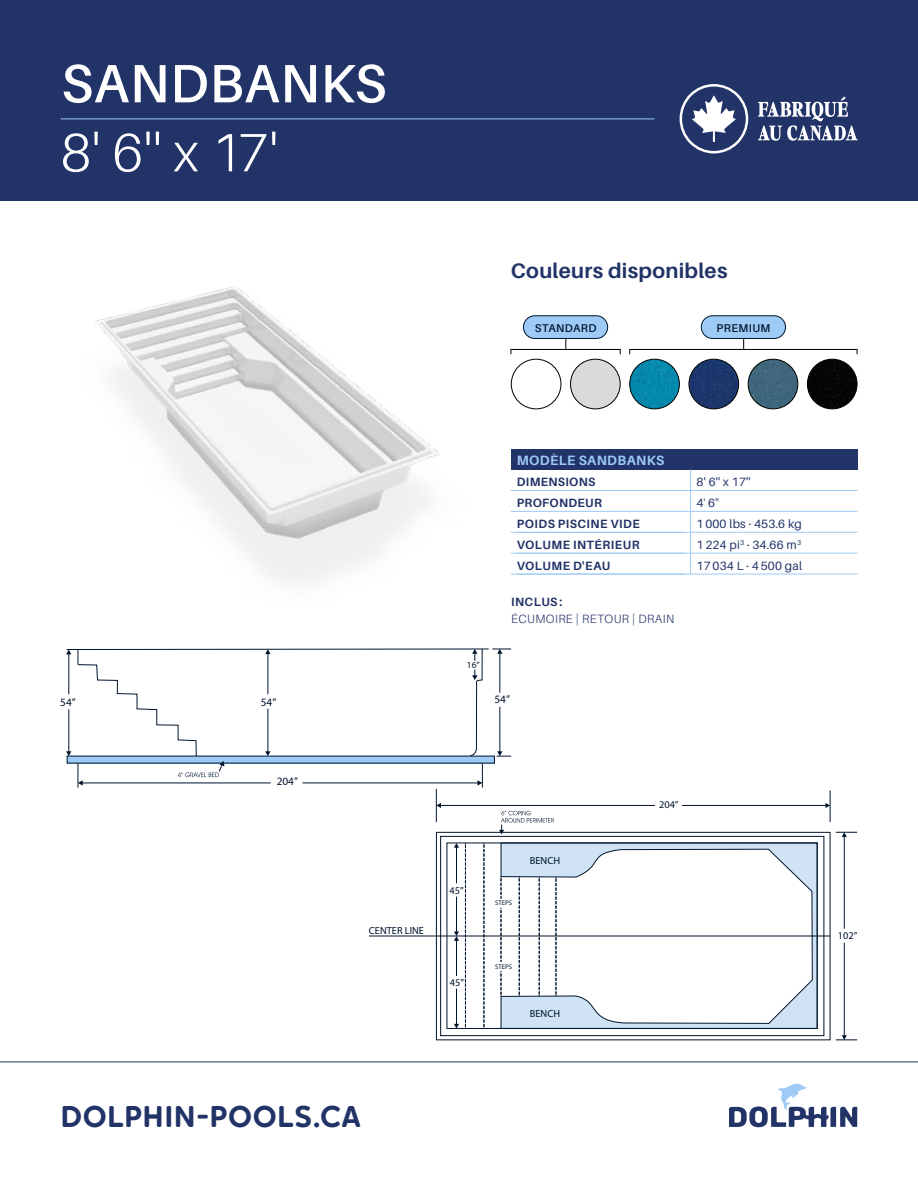
<style>
.page{position:relative;width:918px;height:1188px;background:#fff}
.page>*{position:absolute;margin:0;border:0;box-sizing:border-box;transform-origin:0 0}
.t1{font:600 54px "Aileron";letter-spacing:.01em;color:#fff}
.t2{font:300 54px "Aileron";color:#fff}
.t3{font:600 30px "Oktah Round";letter-spacing:.015em;color:#223367}
.t4{font:700 21px "Aileron";letter-spacing:.015em;color:#223367}
.t5{font:700 13.5px "Aileron";letter-spacing:.025em;color:#9ecbf5}
.t6{font:700 12px "Aileron";letter-spacing:.035em;color:#223367}
.t7{font:12px "Aileron";letter-spacing:.015em;color:#223367}
.t8{font:300 12px "Aileron";letter-spacing:.035em;color:#223367}
.t9{font:600 11.25px "Aileron";letter-spacing:.035em;color:#00142d}
.t10{font:11.25px "Myriad Pro";color:#00142d}
.t11{font:10.35px "Myriad Pro";color:#00142d}
.t12{font:9.3px "Myriad Pro";color:#00142d}
.t13{font:6.75px "Myriad Pro";color:#00142d}
.s1{font-weight:400}
</style>
<div class="page">
<div style="left:0;top:0;width:918px;height:201px;background:#223367"></div>
<div style="left:523px;top:316px;width:85px;height:22px;background:#9ecbf5;border-radius:11px"></div>
<div style="left:523px;top:316px;width:85px;height:23px;border:1px solid #00142d;border-radius:11px"></div>
<div style="left:701px;top:316px;width:84px;height:22px;background:#9ecbf5;border-radius:11px"></div>
<div style="left:701px;top:316px;width:85px;height:23px;border:1px solid #00142d;border-radius:11px"></div>
<hr style="left:61px;top:119px;width:594px;height:1px;background:#9ecbf5">
<hr style="left:0;top:1062px;width:918px;height:1px;background:#223367">
<div style="left:511px;top:359px;width:50px;height:50px;border:1px solid #000;border-radius:50%"></div>
<div style="left:571px;top:359px;width:49px;height:50px;background:#dadada;border-radius:50%"></div>
<div style="left:570px;top:359px;width:50px;height:50px;border:1px solid #000;border-radius:50%"></div>
<img style="left:630px;top:359px;width:49px;height:50px;border-radius:25px">
<div style="left:630px;top:359px;width:50px;height:50px;border:1px solid #000;border-radius:50%"></div>
<div style="left:689px;top:359px;width:50px;height:50px;background:#1c366c;border-radius:25px"></div>
<div style="left:689px;top:359px;width:50px;height:50px;border:1px solid #000;border-radius:50%"></div>
<img style="left:748px;top:359px;width:50px;height:50px;border-radius:25px">
<div style="left:748px;top:359px;width:50px;height:50px;border:1px solid #000;border-radius:50%"></div>
<div style="left:807px;top:359px;width:50px;height:50px;background:#060606;border-radius:25px"></div>
<div style="left:807px;top:359px;width:50px;height:50px;border:1px solid #000;border-radius:50%"></div>
<div style="left:511px;top:349px;width:109px;height:6px;border:1px solid #000"></div>
<div style="left:630px;top:349px;width:227px;height:6px;border:1px solid #000"></div>
<div style="left:511px;top:449px;width:347px;height:21px;background:#223367"></div>
<hr style="left:511px;top:490px;width:180px;height:1px;background:#9ecbf5">
<hr style="left:511px;top:511px;width:180px;height:1px;background:#9ecbf5">
<hr style="left:511px;top:532px;width:180px;height:1px;background:#9ecbf5">
<hr style="left:511px;top:553px;width:180px;height:1px;background:#9ecbf5">
<hr style="left:511px;top:574px;width:180px;height:1px;background:#9ecbf5">
<svg style="left:690px;top:470px;width:1px;height:104px"></svg>
<hr style="left:691px;top:490px;width:167px;height:1px;background:#9ecbf5">
<hr style="left:691px;top:511px;width:167px;height:1px;background:#9ecbf5">
<hr style="left:691px;top:532px;width:167px;height:1px;background:#9ecbf5">
<hr style="left:691px;top:553px;width:167px;height:1px;background:#9ecbf5">
<hr style="left:691px;top:574px;width:167px;height:1px;background:#9ecbf5">
<img style="left:95px;top:286px;width:344px;height:297px">
<svg style="left:729px;top:1083px;width:128px;height:44px"></svg>
<svg style="left:680px;top:84px;width:68px;height:69px"></svg>
<svg style="left:758px;top:97px;width:100px;height:44px"></svg>
<svg style="left:66px;top:649px;width:445px;height:139px"></svg>
<svg style="left:436px;top:832px;width:394px;height:208px"></svg>
<svg style="left:465px;top:844px;width:1px;height:185px"></svg>
<svg style="left:484px;top:843px;width:1px;height:186px"></svg>
<svg style="left:501px;top:877px;width:1px;height:119px"></svg>
<svg style="left:519px;top:877px;width:1px;height:119px"></svg>
<svg style="left:539px;top:877px;width:1px;height:119px"></svg>
<svg style="left:556px;top:877px;width:1px;height:119px"></svg>
<svg style="left:454px;top:1024px;width:5px;height:5px"></svg>
<svg style="left:454px;top:843px;width:5px;height:5px"></svg>
<svg style="left:454px;top:931px;width:5px;height:10px"></svg>
<svg style="left:825px;top:803px;width:5px;height:5px"></svg>
<svg style="left:437px;top:803px;width:4px;height:5px"></svg>
<hr style="left:369px;top:936px;width:461px;height:1px;background:#00142d">
<svg style="left:499px;top:811px;width:55px;height:23px"></svg>
<hr style="left:436px;top:789px;width:1px;height:33px;background:#00142d">
<hr style="left:456px;top:846px;width:1px;height:37px;background:#00142d">
<hr style="left:456px;top:897px;width:1px;height:36px;background:#00142d">
<hr style="left:456px;top:940px;width:1px;height:36px;background:#00142d">
<hr style="left:456px;top:989px;width:1px;height:36px;background:#00142d">
<hr style="left:830px;top:791px;width:1px;height:31px;background:#00142d">
<hr style="left:844px;top:835px;width:1px;height:94px;background:#00142d">
<hr style="left:844px;top:943px;width:1px;height:93px;background:#00142d">
<hr style="left:441px;top:805px;width:214px;height:1px;background:#00142d">
<hr style="left:682px;top:805px;width:144px;height:1px;background:#00142d">
<svg style="left:836px;top:832px;width:21px;height:5px"></svg>
<svg style="left:836px;top:1035px;width:21px;height:6px"></svg>
<div style="left:494px;top:962px;width:20px;height:9px;background:#fff;border-radius:2px"></div>
<div style="left:494px;top:899px;width:20px;height:9px;background:#fff;border-radius:2px"></div>
<h1 class="t1" style="left:61px;top:54px;width:327px">SANDBANKS</h1>
<h1 class="t2" style="left:61px;top:123px;width:218px">8' 6'' x 17'</h1>
<h3 class="t4" style="left:511px;top:259px;width:218px">Couleurs disponibles</h3>
<p class="t9" style="left:535px;top:321px;width:63px">STANDARD</p>
<p class="t9" style="left:717px;top:321px;width:55px">PREMIUM</p>
<p class="t5" style="left:517px;top:453px;width:149px">MODÈLE SANDBANKS</p>
<p class="t6" style="left:517px;top:475px;width:80px">DIMENSIONS</p>
<p class="t7" style="left:697px;top:475px;width:56px">8' 6'' x 17''</p>
<p class="t6" style="left:517px;top:496px;width:87px">PROFONDEUR</p>
<p class="t8" style="left:697px;top:496px;width:24px"><span class="s1">4</span>' <span class="s1">6</span>''</p>
<p class="t6" style="left:517px;top:517px;width:125px">POIDS PISCINE VIDE</p>
<p class="t7" style="left:697px;top:517px;width:107px">1 000 lbs · 453.6 kg</p>
<p class="t6" style="left:517px;top:538px;width:124px">VOLUME INTÉRIEUR</p>
<p class="t7" style="left:697px;top:538px;width:106px">1 224 pi<sup>3</sup> · 34.66 m<sup>3</sup></p>
<p class="t6" style="left:517px;top:559px;width:95px">VOLUME D'EAU</p>
<p class="t7" style="left:697px;top:559px;width:107px">17 034 L · 4 500 gal</p>
<p class="t12" style="left:467px;top:659px;width:14px">16”</p>
<p class="t6" style="left:511px;top:595px;width:53px">INCLUS :</p>
<p class="t8" style="left:511px;top:612px;width:165px">ÉCUMOIRE | RETOUR | DRAIN</p>
<p class="t10" style="left:60px;top:695px;width:17px">54”</p>
<p class="t10" style="left:261px;top:695px;width:17px">54”</p>
<p class="t10" style="left:494px;top:693px;width:17px">54”</p>
<p class="t10" style="left:277px;top:774px;width:23px">204”</p>
<p class="t11" style="left:369px;top:924px;width:57px">CENTER LINE</p>
<p class="t11" style="left:449px;top:884px;width:16px">45”</p>
<p class="t11" style="left:450px;top:976px;width:16px">45”</p>
<p class="t13" style="left:495px;top:899px;width:18px">STEPS</p>
<p class="t11" style="left:530px;top:854px;width:32px">BENCH</p>
<p class="t13" style="left:495px;top:962px;width:18px">STEPS</p>
<p class="t11" style="left:530px;top:1007px;width:32px">BENCH</p>
<h2 class="t3" style="left:61px;top:1094px;width:302px">DOLPHIN-POOLS.CA</h2>
<p class="t11" style="left:659px;top:798px;width:21px">204”</p>
<p class="t11" style="left:838px;top:929px;width:21px">102”</p>
</div>
